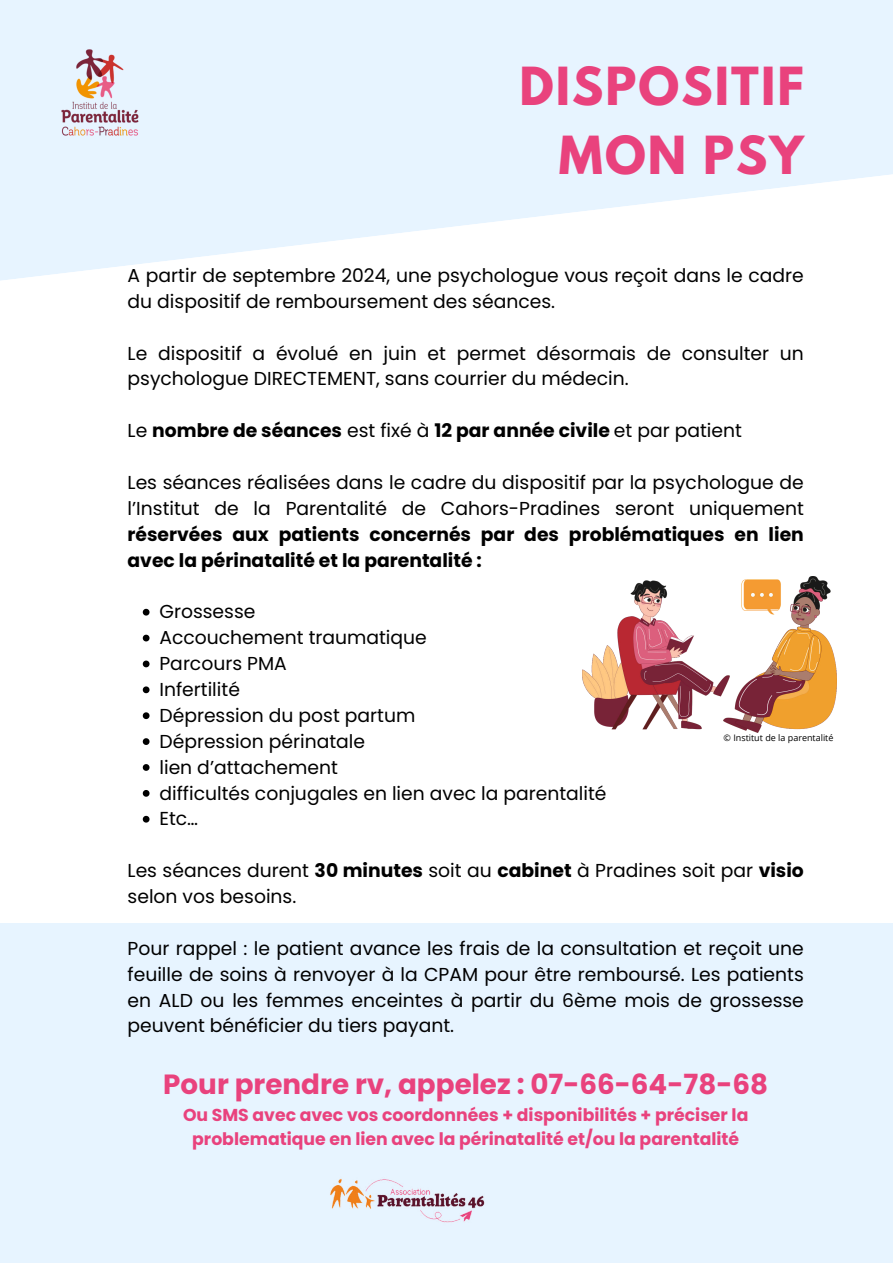
<style>
.page{position:relative;width:893px;height:1263px;background:#fff}
.page>*{position:absolute;margin:0;border:0;box-sizing:border-box;transform-origin:0 0}
.t1{font:700 46.5px/69.2px "League Spartan";letter-spacing:.045em;color:#e9427d;text-align:right}
.t2{font:700 27.75px "Poppins";color:#e9427d}
.t3{font:18.75px/25.9px "Poppins";color:#000}
.t4{font:700 18.75px/25.9px "Poppins";color:#000}
.t5{font:700 17.25px/23.6px "Poppins";color:#e9427d;text-align:center}
.t6{font:9px "Open Sans";color:#000}
.s1{font-weight:400}
.s2{font-weight:700}
</style>
<div class="page">
<div style="left:0;top:923px;width:893px;height:340px;background:#e7f4ff"></div>
<svg style="left:0;top:0;width:893px;height:281px;fill:#e7f4ff"></svg>
<svg style="left:143px;top:609px;width:6px;height:6px"></svg>
<svg style="left:143px;top:635px;width:6px;height:6px"></svg>
<svg style="left:143px;top:660px;width:6px;height:7px"></svg>
<svg style="left:143px;top:686px;width:6px;height:7px"></svg>
<svg style="left:143px;top:712px;width:6px;height:7px"></svg>
<svg style="left:143px;top:738px;width:6px;height:7px"></svg>
<svg style="left:143px;top:764px;width:6px;height:7px"></svg>
<svg style="left:143px;top:790px;width:6px;height:7px"></svg>
<svg style="left:143px;top:816px;width:6px;height:6px"></svg>
<img style="left:330px;top:1178px;width:155px;height:45px">
<img style="left:47px;top:38px;width:106px;height:107px">
<img style="left:582px;top:576px;width:254px;height:156px">
<h1 class="t1" style="left:519px;top:51px;width:286px">DISPOSITIF<br>MON PSY</h1>
<p class="t3" style="left:128px;top:263px;width:678px">A partir de septembre 2024, une psychologue vous reçoit dans le cadre du dispositif de remboursement des séances.</p>
<p class="t3" style="left:128px;top:340px;width:678px">Le dispositif a évolué en juin et permet désormais de consulter un psychologue DIRECTEMENT, sans courrier du médecin.</p>
<p class="t4" style="left:128px;top:418px;width:616px"><span class="s1">Le</span> nombre de séances <span class="s1">est fixé à</span> 12 par année civile <span class="s1">et par patient</span></p>
<p class="t3" style="left:128px;top:470px;width:678px">Les séances réalisées dans le cadre du dispositif par la psychologue de l’Institut de la Parentalité de Cahors-Pradines seront uniquement</p>
<p class="t4" style="left:128px;top:521px;width:678px">réservées aux patients concernés par des problématiques en lien avec la périnatalité et la parentalité :</p>
<p class="t3" style="left:159px;top:599px;width:448px">Grossesse<br>Accouchement traumatique<br>Parcours PMA<br>Infertilité<br>Dépression du post partum<br>Dépression périnatale<br>lien d’attachement<br>difficultés conjugales en lien avec la parentalité<br>Etc…</p>
<p class="t3" style="left:128px;top:858px;width:678px">Les séances durent <span class="s2">30 minutes</span> soit au <span class="s2">cabinet</span> à Pradines soit par <span class="s2">visio </span>selon vos besoins.</p>
<p class="t3" style="left:128px;top:935px;width:678px;text-align:justify">Pour rappel : le patient avance les frais de la consultation et reçoit une feuille de soins à renvoyer à la CPAM pour être remboursé. Les patients en ALD ou les femmes enceintes à partir du 6ème mois de grossesse peuvent bénéficier du tiers payant.</p>
<h2 class="t2" style="left:163px;top:1068px;width:606px">Pour prendre rv, appelez : 07-66-64-78-68</h2>
<p class="t5" style="left:183px;top:1103px;width:567px">Ou SMS avec avec vos coordonnées + disponibilités + préciser la problematique en lien avec la périnatalité et/ou la parentalité</p>
<p class="t6" style="left:723px;top:732px;width:111px">© Institut de la parentalité</p>
</div>
